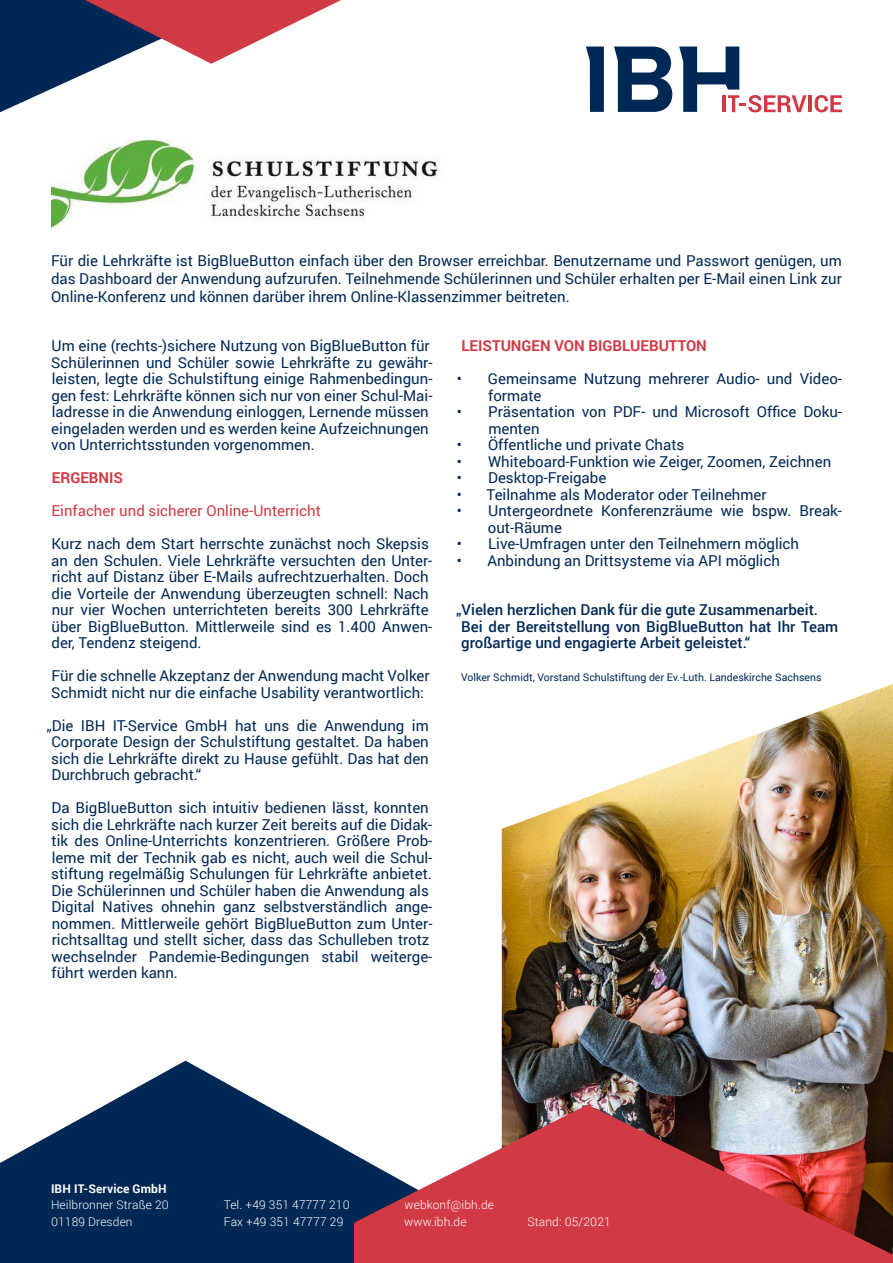
<style>
.page{position:relative;width:893px;height:1263px;background:#fff}
.page>*{position:absolute;margin:0;border:0;box-sizing:border-box;transform-origin:0 0}
.t1{font:15px/16.5px "Roboto";color:#002855}
.t2{font:500 15px/16.5px "Roboto";color:#002855}
.t3{font:15px "Roboto";color:#d13a44}
.t4{font:700 15px "Roboto";color:#d13a44}
.t5{font:300 12px "Roboto";letter-spacing:.01em;color:#fff}
.t6{font:700 12px "Roboto";letter-spacing:.01em;color:#fff}
.t7{font:10.5px "Roboto";color:#002855}
</style>
<div class="page">
<img style="left:502px;top:684px;width:391px;height:420px">
<svg style="left:0;top:1061px;width:527px;height:202px;fill:#002855"></svg>
<svg style="left:354px;top:1104px;width:539px;height:159px;background:#bd5a5f"></svg>
<svg style="left:0;top:0;width:341px;height:112px"></svg>
<img style="left:51px;top:139px;width:387px;height:90px">
<hr style="left:808px;top:95px;width:4px;height:17px;background:#d13a44">
<svg style="left:815px;top:95px;width:27px;height:17px"></svg>
<svg style="left:586px;top:47px;width:18px;height:65px"></svg>
<svg style="left:614px;top:47px;width:58px;height:65px"></svg>
<svg style="left:679px;top:47px;width:127px;height:65px"></svg>
<p class="t1" style="left:51px;top:251px;width:792px;line-height:18px;text-align:justify">Für die Lehrkräfte ist BigBlueButton einfach über den Browser erreichbar. Benutzername und Passwort genügen, um das Dashboard der Anwendung aufzurufen. Teilnehmende Schülerinnen und Schüler erhalten per E-Mail einen Link zur Online-Konferenz und können darüber ihrem Online-Klassenzimmer beitreten.</p>
<p class="t4" style="left:461px;top:335px;width:247px">LEISTUNGEN VON BIGBLUEBUTTON</p>
<p class="t1" style="left:488px;top:370px;width:355px;text-indent:-32px">• Gemeinsame Nutzung mehrerer Audio- und Video&shy;formate</p>
<p class="t1" style="left:488px;top:403px;width:355px;text-indent:-32px">• Präsentation von PDF- und Microsoft Office Doku&shy;menten</p>
<p class="t1" style="left:457px;top:436px;width:229px">• Öffentliche und private Chats</p>
<p class="t1" style="left:457px;top:452px;width:376px">• Whiteboard-Funktion wie Zeiger, Zoomen, Zeichnen</p>
<p class="t1" style="left:457px;top:469px;width:151px">• Desktop-Freigabe</p>
<p class="t1" style="left:457px;top:485px;width:311px">• Teilnahme als Moderator oder Teilnehmer</p>
<p class="t1" style="left:488px;top:502px;width:356px;text-indent:-31px">• Untergeordnete Konferenzräume wie bspw. Break&shy;out-Räume</p>
<p class="t1" style="left:457px;top:535px;width:344px">• Live-Umfragen unter den Teilnehmern möglich</p>
<p class="t1" style="left:457px;top:551px;width:325px">• Anbindung an Drittsysteme via API möglich</p>
<p class="t2" style="left:461px;top:601px;width:379px;text-indent:-5px">„Vielen herzlichen Dank für die gute Zusammenarbeit.<br>Bei der Bereitstellung von BigBlueButton hat Ihr Team großartige und engagierte Arbeit geleistet.“</p>
<p class="t7" style="left:461px;top:670px;width:362px">Volker Schmidt, Vorstand Schulstiftung der Ev.-Luth. Landeskirche Sachsens</p>
<p class="t1" style="left:51px;top:337px;width:383px">Um eine (rechts-)sichere Nutzung von BigBlueButton für Schülerinnen und Schüler sowie Lehrkräfte zu gewähr&shy;leisten, legte die Schulstiftung einige Rahmenbedingun&shy;gen fest: Lehrkräfte können sich nur von einer Schul-Mai&shy;ladresse in die Anwendung einloggen, Lernende müssen eingeladen werden und es werden keine Aufzeichnungen von Unterrichtsstunden vorgenommen.</p>
<p class="t4" style="left:52px;top:467px;width:73px">ERGEBNIS</p>
<p class="t3" style="left:52px;top:500px;width:271px">Einfacher und sicherer Online-Unterricht</p>
<p class="t1" style="left:51px;top:535px;width:383px">Kurz nach dem Start herrschte zunächst noch Skepsis an den Schulen. Viele Lehrkräfte versuchten den Unter&shy;richt auf Distanz über E-Mails aufrechtzuerhalten. Doch die Vorteile der Anwendung überzeugten schnell: Nach nur vier Wochen unterrichteten bereits 300 Lehrkräfte über BigBlueButton. Mittlerweile sind es 1.400 Anwen&shy;der, Tendenz steigend.</p>
<p class="t1" style="left:51px;top:667px;width:380px">Für die schnelle Akzeptanz der Anwendung macht Volker<br>Schmidt nicht nur die einfache Usability verantwortlich:</p>
<p class="t1" style="left:51px;top:716px;width:379px;text-align:justify;text-indent:-5px">„Die IBH IT-Service GmbH hat uns die Anwendung im Corporate Design der Schulstiftung gestaltet. Da haben sich die Lehrkräfte direkt zu Hause gefühlt. Das hat den Durchbruch gebracht.“</p>
<p class="t1" style="left:51px;top:799px;width:383px">Da BigBlueButton sich intuitiv bedienen lässt, konnten sich die Lehrkräfte nach kurzer Zeit bereits auf die Didak&shy;tik des Online-Unterrichts konzentrieren. Größere Prob&shy;leme mit der Technik gab es nicht, auch weil die Schul&shy;stiftung regelmäßig Schulungen für Lehrkräfte anbietet.<br>Die Schülerinnen und Schüler haben die Anwendung als Digital Natives ohnehin ganz selbstverständlich ange&shy;nommen. Mittlerweile gehört BigBlueButton zum Unter&shy;richtsalltag und stellt sicher, dass das Schulleben trotz wechselnder Pandemie-Bedingungen stabil weiterge&shy;führt werden kann.</p>
<p class="t6" style="left:51px;top:1180px;width:117px">IBH IT-Service GmbH</p>
<p class="t5" style="left:51px;top:1196px;width:119px">Heilbronner Straße 20</p>
<p class="t5" style="left:224px;top:1196px;width:128px">Tel. +49 351 47777 210</p>
<p class="t5" style="left:404px;top:1196px;width:91px">webkonf@ibh.de</p>
<p class="t5" style="left:51px;top:1213px;width:83px">01189 Dresden</p>
<p class="t5" style="left:224px;top:1213px;width:121px">Fax +49 351 47777 29</p>
<p class="t5" style="left:404px;top:1213px;width:64px">www.ibh.de</p>
<p class="t5" style="left:527px;top:1213px;width:85px">Stand: 05/2021</p>
</div>
